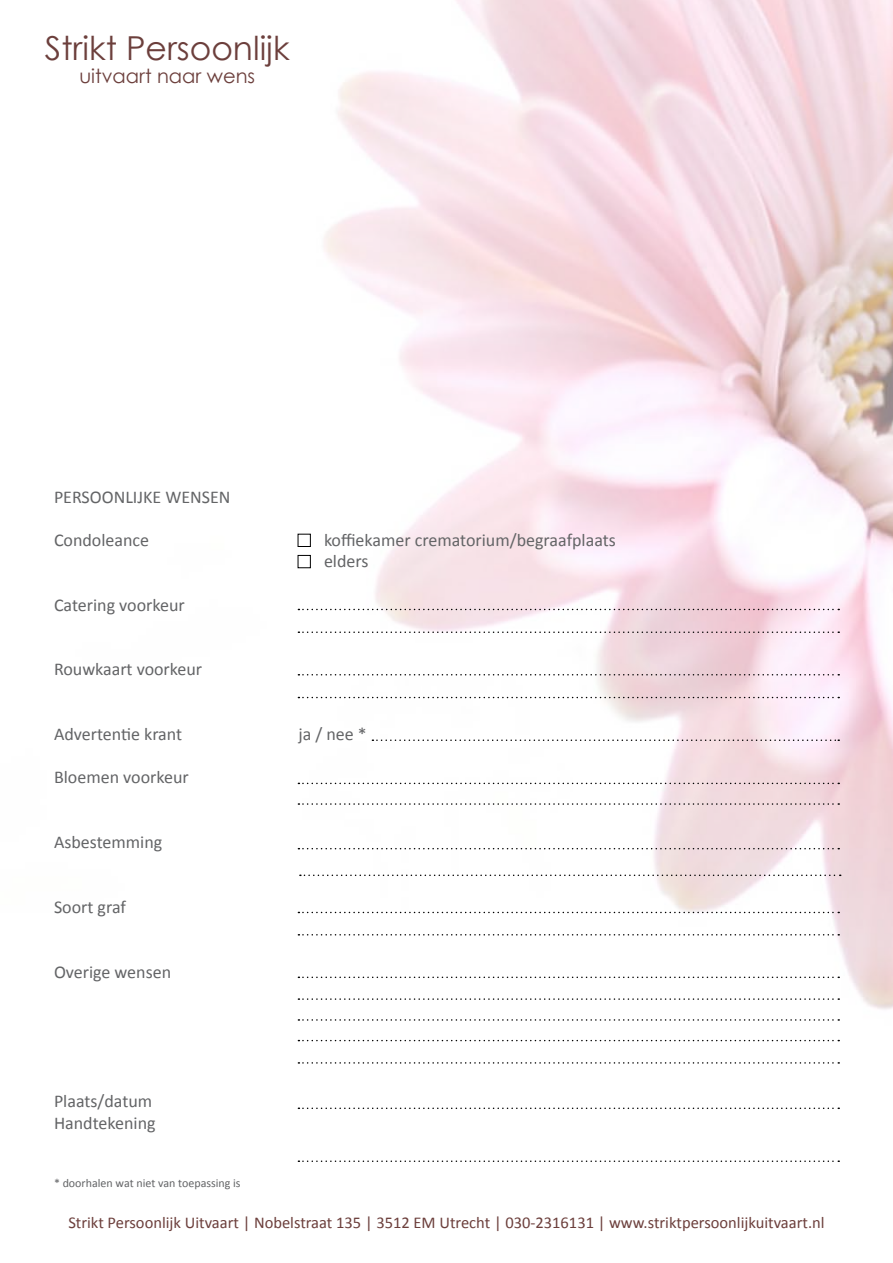
<style>
.page{position:relative;width:893px;height:1263px;background:#fff}
.page>*{position:absolute;margin:0;border:0;box-sizing:border-box;transform-origin:0 0}
.t1{font:33px "Century Gothic";color:#6c3f3c}
.t2{font:19.5px "Century Gothic";color:#6c3f3c}
.t3{font:18px/21.6px "Calibri";color:#636466}
.t4{font:16.5px "Calibri";color:#6c3f3c}
.t5{font:12px "Calibri";color:#636466}
</style>
<div class="page">
<img style="left:297px;top:0;width:596px;height:1162px">
<svg style="left:298px;top:631px;width:541px;height:2px"></svg>
<svg style="left:298px;top:609px;width:541px;height:1px"></svg>
<div style="left:298px;top:534px;width:13px;height:13px;border:1px solid #000"></div>
<div style="left:298px;top:555px;width:13px;height:13px;border:1px solid #000"></div>
<svg style="left:298px;top:697px;width:541px;height:1px"></svg>
<svg style="left:298px;top:674px;width:541px;height:1px"></svg>
<svg style="left:372px;top:739px;width:467px;height:2px"></svg>
<svg style="left:298px;top:783px;width:541px;height:1px"></svg>
<svg style="left:298px;top:803px;width:541px;height:2px"></svg>
<svg style="left:298px;top:848px;width:541px;height:1px"></svg>
<svg style="left:300px;top:874px;width:541px;height:2px"></svg>
<svg style="left:298px;top:912px;width:541px;height:1px"></svg>
<svg style="left:298px;top:934px;width:541px;height:1px"></svg>
<svg style="left:298px;top:976px;width:541px;height:2px"></svg>
<svg style="left:298px;top:998px;width:541px;height:2px"></svg>
<svg style="left:298px;top:1019px;width:541px;height:2px"></svg>
<svg style="left:298px;top:1040px;width:541px;height:1px"></svg>
<svg style="left:298px;top:1062px;width:541px;height:2px"></svg>
<svg style="left:298px;top:1107px;width:541px;height:2px"></svg>
<svg style="left:298px;top:1160px;width:541px;height:2px"></svg>
<h1 class="t1" style="left:45px;top:28px;width:246px">Strikt Persoonlijk</h1>
<p class="t2" style="left:79px;top:64px;width:177px">uitvaart naar wens</p>
<p class="t3" style="left:54px;top:486px;width:178px">PERSOONLIJKE WENSEN</p>
<p class="t3" style="left:54px;top:529px;width:97px">Condoleance</p>
<p class="t3" style="left:324px;top:529px;width:293px">koffiekamer crematorium/begraafplaats elders</p>
<p class="t3" style="left:54px;top:594px;width:132px">Catering voorkeur</p>
<p class="t3" style="left:54px;top:659px;width:150px">Rouwkaart voorkeur</p>
<p class="t3" style="left:54px;top:723px;width:130px">Advertentie krant</p>
<p class="t3" style="left:298px;top:723px;width:70px">ja / nee *</p>
<p class="t3" style="left:54px;top:767px;width:136px">Bloemen voorkeur</p>
<p class="t3" style="left:54px;top:831px;width:110px">Asbestemming</p>
<p class="t3" style="left:54px;top:896px;width:74px">Soort graf</p>
<p class="t3" style="left:54px;top:961px;width:119px">Overige wensen</p>
<p class="t3" style="left:54px;top:1091px;width:103px">Plaats/datum<br>Handtekening</p>
<p class="t5" style="left:54px;top:1175px;width:188px">* doorhalen wat niet van toepassing is</p>
<p class="t4" style="left:68px;top:1212px;width:758px">Strikt Persoonlijk Uitvaart | Nobelstraat 135 | 3512 EM Utrecht | 030-2316131 | www.striktpersoonlijkuitvaart.nl</p>
</div>
